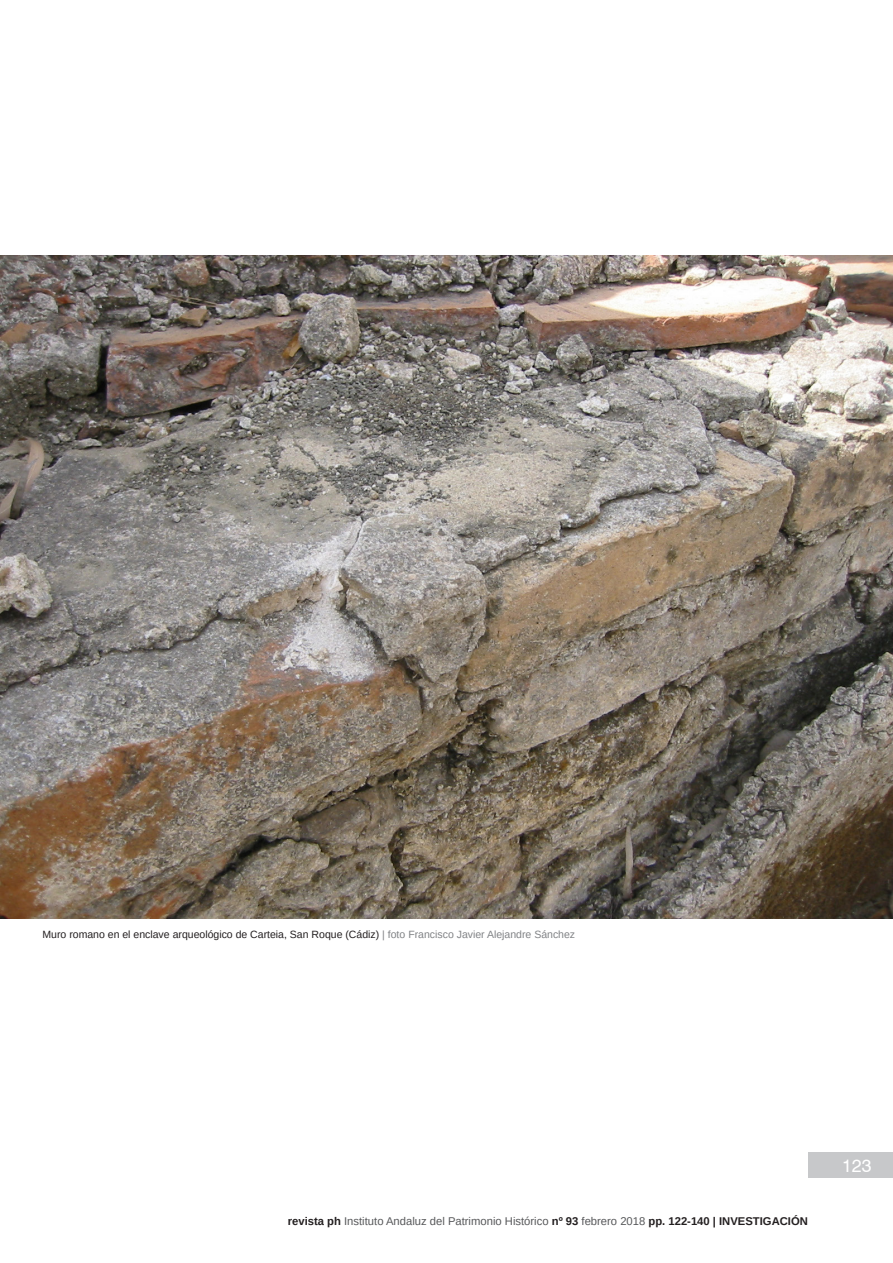
<style>
.page{position:relative;width:893px;height:1263px;background:#fff}
.page>*{position:absolute;margin:0;border:0;box-sizing:border-box;transform-origin:0 0}
.t1{font:18px "Swiss 721 BT";color:#fff}
.t2{font:11.25px "Arimo";color:#57585a}
.Pie_de_Foto{font:10.5px "Arimo";color:#231f20}
.s1{color:#808285}
.s2{font-weight:700;color:#231f20}
</style>
<div class="page">
<div style="left:808px;top:1152px;width:85px;height:26px;background:#c7c8ca"></div>
<img style="left:0;top:255px;width:893px;height:663px">
<p class="Pie_de_Foto" style="left:43px;top:927px;width:534px">Muro romano en el enclave arqueológico de Carteia, San Roque (Cádiz) <span class="s1">| foto Francisco Javier Alejandre Sánchez</span></p>
<p class="t2" style="left:288px;top:1213px;width:521px"><span class="s2">revista ph</span> Instituto Andaluz del Patrimonio Histórico <span class="s2">nº 93</span> febrero 2018 <span class="s2">pp. 122-140 | INVESTIGACIÓN</span></p>
<p class="t1" style="left:842px;top:1154px;width:31px">123</p>
</div>
